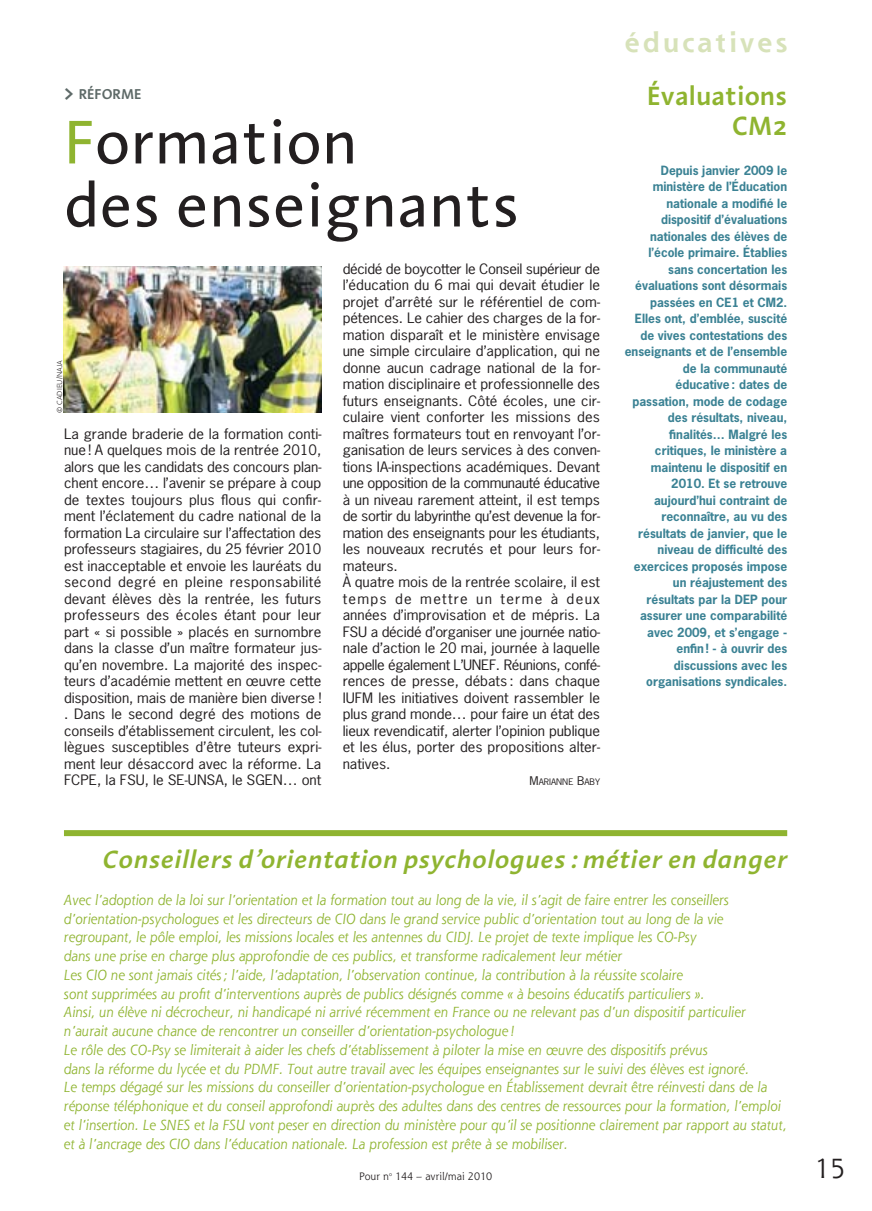
<style>
.page{position:relative;width:872px;height:1211px;background:#fff}
.page>*{position:absolute;margin:0;border:0;box-sizing:border-box;transform-origin:0 0}
.t1{font:63px/63px "Aroma LT";color:#231f20}
.t2{font:600 27px/30px "Aroma LT";color:#8fb430;text-align:right}
.t3{font:700 27px "Shannon";letter-spacing:.12em;color:#d7e2b9}
.t4{font:27px "Shannon";color:#231f20}
.t5{font:italic 600 25.5px "Aroma LT";letter-spacing:.025em;color:#8fb430}
.t6{font:600 14.7px "Aroma LT";color:#5d6967}
.t7{font:italic 14.25px/18.8px "Shannon";color:#8fb430}
.t8{font:13.5px/16.5px "News Gothic";color:#231f20;text-align:justify;scale:1.1 1}
.t9{font:700 12px/16.5px "News Gothic";color:#3b8294;text-align:right}
.t10{font:10.5px "Shannon";color:#231f20}
.t11{font:8.4px "News Gothic";color:#231f20;scale:1.1 1}
.t12{font:300 7.5px "Aroma LT";color:#231f20}
.s1{font-size:19.5px}
.s2{color:#8fb430}
.s3{font-size:11.25px}
</style>
<div class="page">
<div style="left:64px;top:830px;width:723px;height:6px;background:#8fb430"></div>
<img style="left:64px;top:267px;width:257px;height:145px">
<p class="t6" style="left:64px;top:89px;width:79px"><span class="s1">&gt;</span> RÉFORME</p>
<h1 class="t1" style="left:64px;top:117px;width:457px"><span class="s2">F</span>ormation<br>des enseignants</h1>
<p class="t12" style="left:57px;top:413px;width:55px;rotate:-90deg">© CADIEU/NAJA</p>
<p class="t8" style="left:64px;top:426px;width:235px">La grande braderie de la formation conti&shy;nue ! A quelques mois de la rentrée 2010, alors que les candidats des concours plan&shy;chent encore… l’avenir se prépare à coup de textes toujours plus flous qui confir&shy;ment l’éclatement du cadre national de la formation La circulaire sur l’affectation des professeurs stagiaires, du 25 février 2010 est inacceptable et envoie les lauréats du second degré en pleine responsabilité devant élèves dès la rentrée, les futurs professeurs des écoles étant pour leur part « si possible » placés en surnombre dans la classe d’un maître formateur jus&shy;qu’en novembre. La majorité des inspec&shy;teurs d’académie mettent en œuvre cette disposition, mais de manière bien diverse ! . Dans le second degré des motions de conseils d’établissement circulent, les col&shy;lègues susceptibles d’être tuteurs expri&shy;ment leur désaccord avec la réforme. La FCPE, la FSU, le SE-UNSA, le SGEN… ont</p>
<p class="t8" style="left:342px;top:261px;width:235px;text-align:left">décidé de boycotter le Conseil supérieur de l’éducation du 6 mai qui devait étudier le projet d’arrêté sur le référentiel de com&shy;pétences. Le cahier des charges de la for&shy;mation disparaît et le ministère envisage une simple circulaire d’application, qui ne donne aucun cadrage national de la for&shy;mation disciplinaire et professionnelle des futurs enseignants. Côté écoles, une cir&shy;culaire vient conforter les missions des maîtres formateurs tout en renvoyant l’or&shy;ganisation de leurs services à des conven&shy;tions IA-inspections académiques. Devant une opposition de la communauté éducative à un niveau rarement atteint, il est temps de sortir du labyrinthe qu’est devenue la for&shy;mation des enseignants pour les étudiants, les nouveaux recrutés et pour leurs for&shy;mateurs.<br>À quatre mois de la rentrée scolaire, il est temps de mettre un terme à deux années d’improvisation et de mépris. La FSU a décidé d’organiser une journée natio&shy;nale d’action le 20 mai, journée à laquelle appelle également L’UNEF. Réunions, confé&shy;rences de presse, débats : dans chaque IUFM les initiatives doivent rassembler le plus grand monde… pour faire un état des lieux revendicatif, alerter l’opinion publique et les élus, porter des propositions alter&shy;natives.</p>
<p class="t11" style="left:529px;top:779px;width:66px"><span class="s3">M</span>ARIANNE <span class="s3">B</span>ABY</p>
<h2 class="t3" style="left:625px;top:31px;width:164px">éducatives</h2>
<h2 class="t2" style="left:647px;top:83px;width:142px">Évaluations<br>CM2</h2>
<p class="t9" style="left:624px;top:163px;width:164px">Depuis janvier 2009 le ministère de l’Éducation nationale a modifié le dispositif d’évaluations nationales des élèves de l’école primaire. Établies sans concertation les évaluations sont désormais passées en CE1 et CM2.<br>Elles ont, d’emblée, suscité de vives contestations des enseignants et de l’ensemble de la communauté<br>éducative : dates de passation, mode de codage des résultats, niveau, finalités… Malgré les critiques, le ministère a maintenu le dispositif en<br>2010. Et se retrouve aujourd’hui contraint de reconnaître, au vu des résultats de janvier, que le niveau de difficulté des exercices proposés impose un réajustement des résultats par la DEP pour assurer une comparabilité avec 2009, et s’engage - enfin ! - à ouvrir des discussions avec les organisations syndicales.</p>
<h3 class="t5" style="left:103px;top:850px;width:685px">Conseillers d’orientation psychologues : métier en danger</h3>
<p class="t7" style="left:64px;top:891px;width:724px">Avec l’adoption de la loi sur l’orientation et la formation tout au long de la vie, il s’agit de faire entrer les conseillers d’orientation-psychologues et les directeurs de CIO dans le grand service public d’orientation tout au long de la vie regroupant, le pôle emploi, les missions locales et les antennes du CIDJ. Le projet de texte implique les CO-Psy<br>dans une prise en charge plus approfondie de ces publics, et transforme radicalement leur métier<br>Les CIO ne sont jamais cités; l’aide, l’adaptation, l’observation continue, la contribution à la réussite scolaire<br>sont supprimées au profit d’interventions auprès de publics désignés comme « à besoins éducatifs particuliers ».<br>Ainsi, un élève ni décrocheur, ni handicapé ni arrivé récemment en France ou ne relevant pas d’un dispositif particulier n’aurait aucune chance de rencontrer un conseiller d’orientation-psychologue!<br>Le rôle des CO-Psy se limiterait à aider les chefs d’établissement à piloter la mise en œuvre des dispositifs prévus<br>dans la réforme du lycée et du PDMF. Tout autre travail avec les équipes enseignantes sur le suivi des élèves est ignoré.<br>Le temps dégagé sur les missions du conseiller d’orientation-psychologue en Établissement devrait être réinvesti dans de la réponse téléphonique et du conseil approfondi auprès des adultes dans des centres de ressources pour la formation, l’emploi et l’insertion. Le SNES et la FSU vont peser en direction du ministère pour qu’il se positionne clairement par rapport au statut, et à l’ancrage des CIO dans l’éducation nationale. La profession est prête à se mobiliser.</p>
<p class="t10" style="left:359px;top:1172px;width:134px">Pour n<sup>o</sup> 144 – avril/mai 2010</p>
<h2 class="t4" style="left:814px;top:1157px;width:32px">15</h2>
</div>
